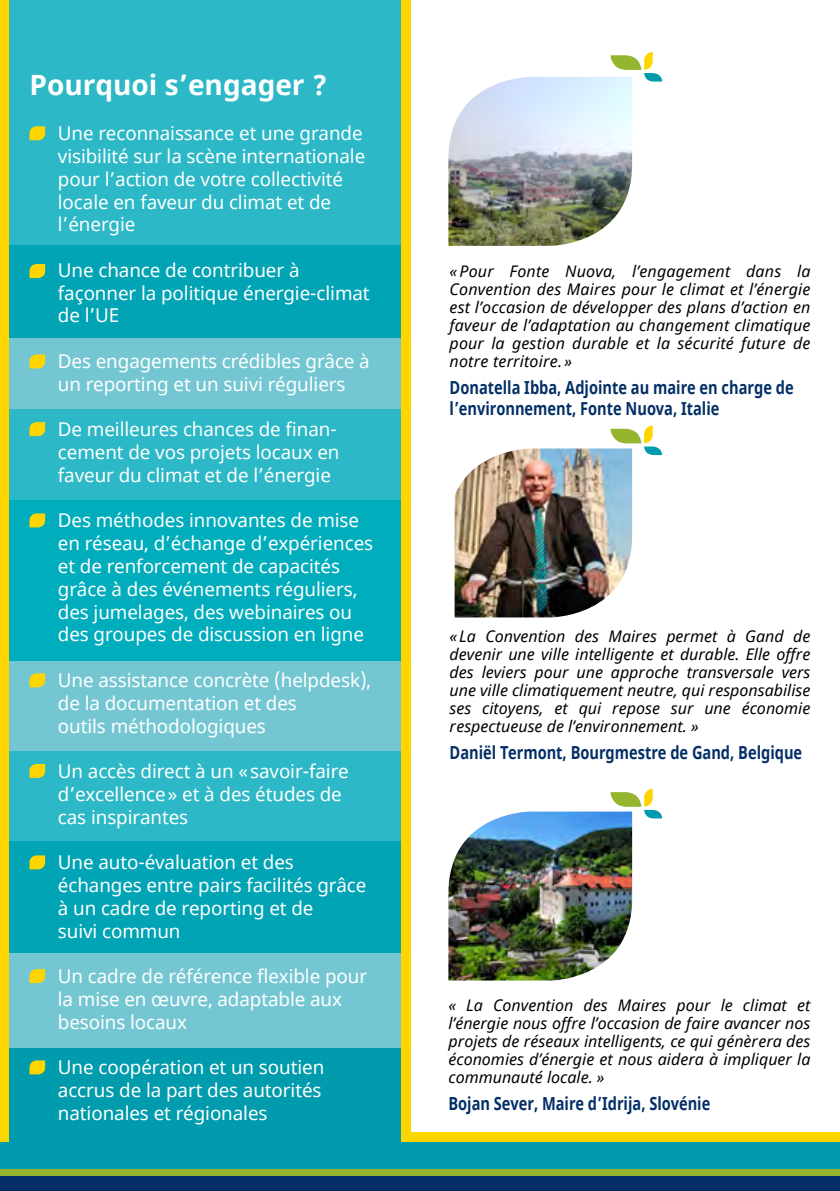
<style>
.page{position:relative;width:840px;height:1191px;background:#fff}
.page>*{position:absolute;margin:0;border:0;box-sizing:border-box;transform-origin:0 0}
.t1{font:700 28px "Noto Sans";color:#fff}
.t2{font:19px/22.8px "Noto Sans";letter-spacing:-.005em;color:#fff}
.t3{font:700 18px/21.6px "Noto Sans";color:#042f66;scale:.81 1}
.t4{font:italic 16px/18px "Noto Sans";color:#000;text-align:justify}
</style>
<div class="page">
<div style="left:0;top:1132px;width:839px;height:10px;background:#ffd500"></div>
<div style="left:0;top:0;width:10px;height:1137px;background:#ffd500"></div>
<div style="left:391px;top:0;width:19px;height:1137px;background:#ffd500"></div>
<div style="left:10px;top:0;width:391px;height:1155px;background:#2cb8c6"></div>
<div style="left:0;top:1142px;width:839px;height:27px;background:#009bac"></div>
<div style="left:0;top:1169px;width:839px;height:7px;background:#95b531"></div>
<div style="left:0;top:1176px;width:839px;height:15px;background:#042f66"></div>
<div style="left:10px;top:1048px;width:391px;height:94px;background:#009bac"></div>
<div style="left:10px;top:841px;width:391px;height:136px;background:#00a4b5"></div>
<div style="left:10px;top:246px;width:391px;height:96px;background:#00a4b5"></div>
<div style="left:9px;top:338px;width:392px;height:70px;background:#74c7d2"></div>
<div style="left:10px;top:660px;width:391px;height:90px;background:#74c7d2"></div>
<div style="left:10px;top:953px;width:391px;height:95px;background:#74c7d2"></div>
<div style="left:10px;top:500px;width:391px;height:160px;background:#00adbd"></div>
<img style="left:454px;top:448px;width:177px;height:169px">
<img style="left:448px;top:77px;width:183px;height:169px">
<img style="left:448px;top:811px;width:183px;height:169px">
<svg style="left:599px;top:52px;width:63px;height:33px"></svg>
<svg style="left:599px;top:425px;width:63px;height:33px"></svg>
<svg style="left:599px;top:789px;width:63px;height:32px"></svg>
<svg style="left:29px;top:264px;width:16px;height:14px"></svg>
<svg style="left:29px;top:354px;width:16px;height:14px"></svg>
<svg style="left:29px;top:422px;width:16px;height:14px"></svg>
<svg style="left:29px;top:513px;width:16px;height:14px"></svg>
<svg style="left:29px;top:673px;width:16px;height:14px"></svg>
<svg style="left:29px;top:764px;width:16px;height:14px"></svg>
<svg style="left:29px;top:126px;width:16px;height:14px"></svg>
<svg style="left:29px;top:855px;width:16px;height:14px"></svg>
<svg style="left:29px;top:969px;width:16px;height:14px"></svg>
<svg style="left:29px;top:1060px;width:16px;height:14px"></svg>
<h1 class="t1" style="left:29px;top:65px;width:299px">Pourquoi s’engager ?</h1>
<p class="t2" style="left:58px;top:122px;width:309px">Une reconnaissance et une grande visibilité sur la scène internationale pour l’action de votre collectivité locale en faveur du climat et de l’énergie</p>
<p class="t2" style="left:58px;top:259px;width:313px">Une chance de contribuer à façonner la politique énergie-climat de l’UE</p>
<p class="t2" style="left:58px;top:350px;width:313px">Des engagements crédibles grâce à un reporting et un suivi réguliers</p>
<p class="t2" style="left:58px;top:419px;width:283px">De meilleures chances de finan&shy;cement de vos projets locaux en faveur du climat et de l’énergie</p>
<p class="t2" style="left:58px;top:510px;width:317px">Des méthodes innovantes de mise en réseau, d’échange d’expériences et de renforcement de capacités grâce à des événements réguliers, des jumelages, des webinaires ou des groupes de discussion en ligne</p>
<p class="t2" style="left:58px;top:669px;width:315px">Une assistance concrète (helpdesk), de la documentation et des<br>outils méthodologiques</p>
<p class="t2" style="left:58px;top:760px;width:292px">Un accès direct à un «savoir-faire d’excellence» et à des études de cas inspirantes</p>
<p class="t2" style="left:58px;top:851px;width:310px">Une auto-évaluation et des échanges entre pairs facilités grâce à un cadre de reporting et de<br>suivi commun</p>
<p class="t2" style="left:58px;top:965px;width:310px">Un cadre de référence flexible pour la mise en œuvre, adaptable aux besoins locaux</p>
<p class="t2" style="left:58px;top:1056px;width:268px">Une coopération et un soutien accrus de la part des autorités nationales et régionales</p>
<p class="t4" style="left:449px;top:261px;width:362px">« Pour Fonte Nuova, l’engagement dans la Convention des Maires pour le climat et l’énergie est l’occasion de développer des plans d’action en faveur de l’adaptation au changement climatique pour la gestion durable et la sécurité future de notre territoire. »</p>
<p class="t3" style="left:449px;top:377px;width:426px">Donatella Ibba, Adjointe au maire en charge de l’environnement, Fonte Nuova, Italie</p>
<p class="t4" style="left:449px;top:626px;width:362px">« La Convention des Maires permet à Gand de devenir une ville intelligente et durable. Elle offre des leviers pour une approche transversale vers une ville climatiquement neutre, qui responsabilise ses citoyens, et qui repose sur une économie respectueuse de l’environnement. »</p>
<p class="t3" style="left:449px;top:742px;width:436px">Daniël Termont, Bourgmestre de Gand, Belgique</p>
<p class="t4" style="left:448px;top:995px;width:363px">« La Convention des Maires pour le climat et l’énergie nous offre l’occasion de faire avancer nos projets de réseaux intelligents, ce qui génèrera des économies d’énergie et nous aidera à impliquer la communauté locale. »</p>
<p class="t3" style="left:448px;top:1093px;width:325px">Bojan Sever, Maire d’Idrija, Slovénie</p>
</div>
